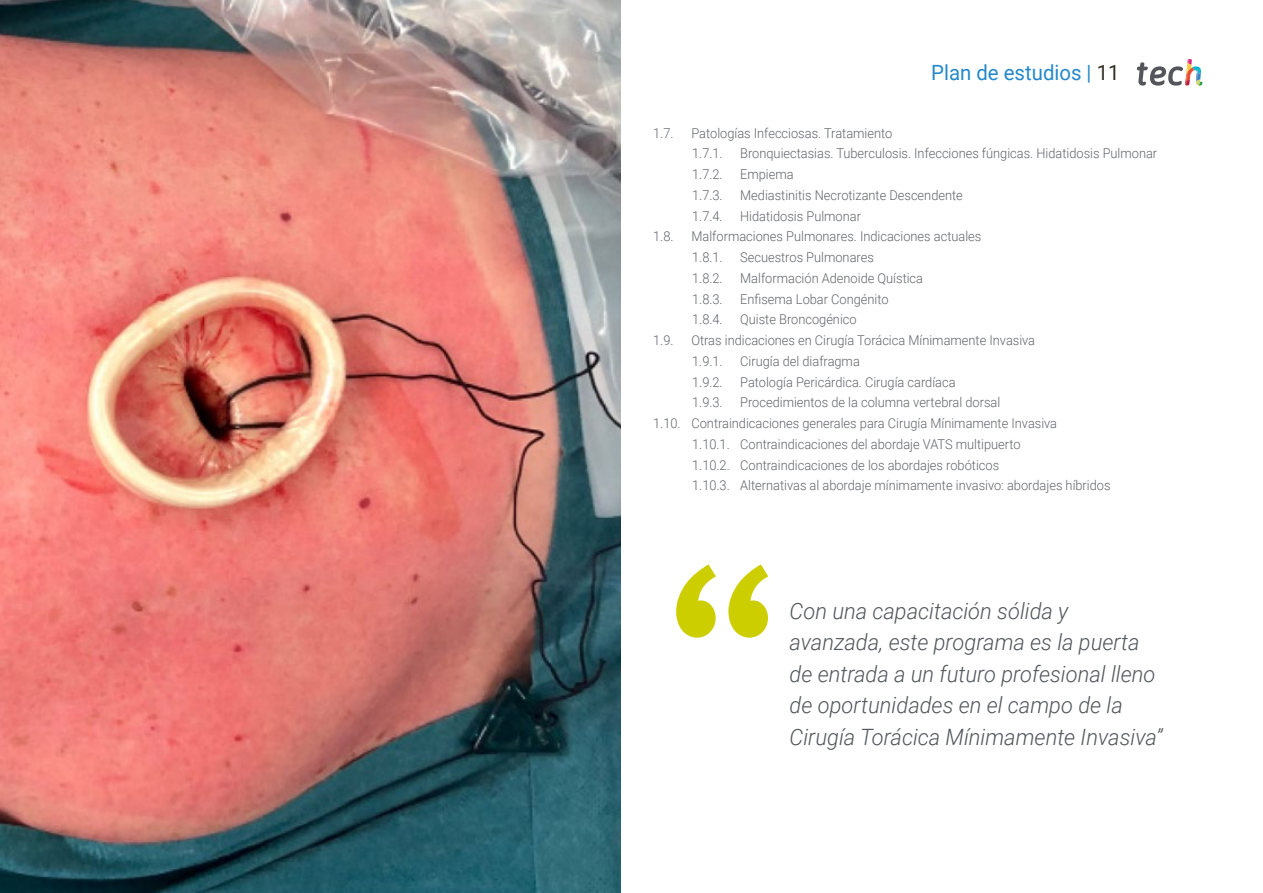
<style>
.page{position:relative;width:1263px;height:893px;background:#fff}
.page>*{position:absolute;margin:0;border:0;box-sizing:border-box;transform-origin:0 0}
.t1{font:italic 300 22.5px/31.5px "Roboto";color:#52555b}
.t2{font:21px "Roboto";color:#2488c9}
.t3{font:300 13.5px/20.7px "Roboto";color:#61646a;scale:.95 1}
.s1{color:#312e20}
</style>
<div class="page">
<svg style="left:676px;top:564px;width:92px;height:74px"></svg>
<img style="left:0;top:0;width:621px;height:893px">
<svg style="left:1137px;top:59px;width:65px;height:27px"></svg>
<h2 class="t2" style="left:931px;top:57px;width:190px">Plan de estudios | <span class="s1">11</span></h2>
<p class="t3" style="left:653px;top:122px;width:23px">1.7.</p>
<p class="t3" style="left:691px;top:122px;width:213px">Patologías Infecciosas. Tratamiento<br>1.7.1.</p>
<p class="t3" style="left:740px;top:143px;width:440px">Bronquiectasias. Tuberculosis. Infecciones fúngicas. Hidatidosis Pulmonar</p>
<p class="t3" style="left:692px;top:164px;width:34px">1.7.2.</p>
<p class="t3" style="left:740px;top:164px;width:58px">Empiema</p>
<p class="t3" style="left:692px;top:184px;width:34px">1.7.3.</p>
<p class="t3" style="left:740px;top:184px;width:236px">Mediastinitis Necrotizante Descendente</p>
<p class="t3" style="left:692px;top:205px;width:34px">1.7.4.</p>
<p class="t3" style="left:740px;top:205px;width:129px">Hidatidosis Pulmonar</p>
<p class="t3" style="left:653px;top:226px;width:23px">1.8.</p>
<p class="t3" style="left:691px;top:226px;width:307px">Malformaciones Pulmonares. Indicaciones actuales<br>1.8.1.</p>
<p class="t3" style="left:740px;top:247px;width:142px">Secuestros Pulmonares</p>
<p class="t3" style="left:692px;top:267px;width:34px">1.8.2.</p>
<p class="t3" style="left:740px;top:267px;width:194px">Malformación Adenoide Quística</p>
<p class="t3" style="left:692px;top:288px;width:34px">1.8.3.</p>
<p class="t3" style="left:740px;top:288px;width:158px">Enfisema Lobar Congénito</p>
<p class="t3" style="left:692px;top:309px;width:34px">1.8.4.</p>
<p class="t3" style="left:740px;top:309px;width:124px">Quiste Broncogénico</p>
<p class="t3" style="left:653px;top:330px;width:23px">1.9.</p>
<p class="t3" style="left:691px;top:330px;width:363px">Otras indicaciones en Cirugía Torácica Mínimamente Invasiva<br>1.9.1.</p>
<p class="t3" style="left:740px;top:350px;width:127px">Cirugía del diafragma</p>
<p class="t3" style="left:692px;top:371px;width:34px">1.9.2.</p>
<p class="t3" style="left:740px;top:371px;width:228px">Patología Pericárdica. Cirugía cardíaca</p>
<p class="t3" style="left:692px;top:392px;width:34px">1.9.3.</p>
<p class="t3" style="left:740px;top:392px;width:275px">Procedimientos de la columna vertebral dorsal</p>
<p class="t3" style="left:653px;top:413px;width:427px">1.10. Contraindicaciones generales para Cirugía Mínimamente Invasiva</p>
<p class="t3" style="left:692px;top:433px;width:347px">1.10.1. Contraindicaciones del abordaje VATS multipuerto</p>
<p class="t3" style="left:692px;top:454px;width:325px">1.10.2. Contraindicaciones de los abordajes robóticos</p>
<p class="t3" style="left:692px;top:475px;width:442px">1.10.3. Alternativas al abordaje mínimamente invasivo: abordajes híbridos</p>
<h1 class="t1" style="left:789px;top:594px;width:375px">Con una capacitación sólida y avanzada, este programa es la puerta de entrada a un futuro profesional lleno de oportunidades en el campo de la Cirugía Torácica Mínimamente Invasiva”</h1>
</div>
